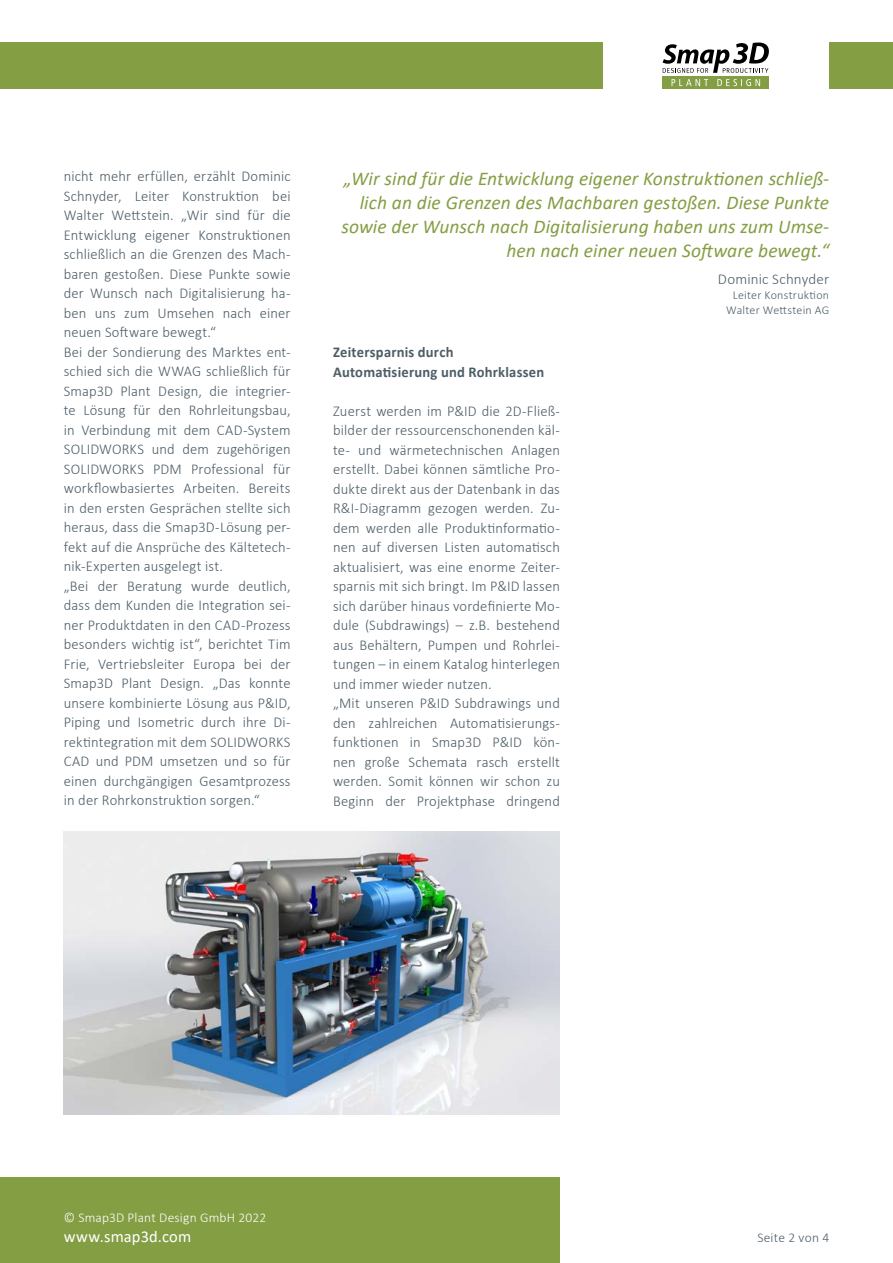
<style>
.page{position:relative;width:893px;height:1263px;background:#fff}
.page>*{position:absolute;margin:0;border:0;box-sizing:border-box;transform-origin:0 0}
.t1{font:italic 19.5px/24px "Calibri";letter-spacing:.005em;color:#849e43;text-align:right}
.t2{font:16.5px "Calibri";letter-spacing:.005em;color:#fff}
.t3{font:300 15px/19.5px "Calibri";letter-spacing:.01em;color:#4d5d67}
.t4{font:700 15px/19.5px "Calibri";letter-spacing:.015em;color:#4d5d67}
.t5{font:300 13.5px "Calibri";letter-spacing:.015em;color:#fff}
.t6{font:300 13.5px "Calibri";letter-spacing:.015em;color:#4d5d67}
.t7{font:300 12px/15px "Calibri";letter-spacing:.02em;color:#4d5d67;text-align:center}
</style>
<div class="page">
<div style="left:0;top:43px;width:602px;height:46px;background:#849e43"></div>
<div style="left:829px;top:43px;width:64px;height:46px;background:#849e43"></div>
<div style="left:0;top:1178px;width:560px;height:85px;background:#849e43"></div>
<div style="left:663px;top:76px;width:106px;height:13px;background:#849e43"></div>
<svg style="left:672px;top:79px;width:88px;height:7px"></svg>
<svg style="left:663px;top:43px;width:106px;height:30px"></svg>
<img style="left:64px;top:831px;width:496px;height:283px">
<p class="t3" style="left:64px;top:166px;width:228px">nicht mehr erfüllen, erzählt Dominic Schnyder, Leiter Konstruktion bei Walter Wettstein. „Wir sind für die Entwicklung eigener Konstruktionen schließlich an die Grenzen des Mach&shy;baren gestoßen. Diese Punkte sowie der Wunsch nach Digitalisierung ha&shy;ben uns zum Umsehen nach einer neuen Software bewegt.“<br>Bei der Sondierung des Marktes ent&shy;schied sich die WWAG schließlich für Smap3D Plant Design, die integrier&shy;te Lösung für den Rohrleitungsbau, in Verbindung mit dem CAD-System SOLIDWORKS und dem zugehörigen SOLIDWORKS PDM Professional für workflowbasiertes Arbeiten. Bereits in den ersten Gesprächen stellte sich heraus, dass die Smap3D-Lösung per&shy;fekt auf die Ansprüche des Kältetech&shy;nik-Experten ausgelegt ist.<br>„Bei der Beratung wurde deutlich, dass dem Kunden die Integration sei&shy;ner Produktdaten in den CAD-Prozess besonders wichtig ist“, berichtet Tim Frie, Vertriebsleiter Europa bei der Smap3D Plant Design. „Das konnte unsere kombinierte Lösung aus P&amp;ID, Piping und Isometric durch ihre Di&shy;rektintegration mit dem SOLIDWORKS CAD und PDM umsetzen und so für einen durchgängigen Gesamtprozess in der Rohrkonstruktion sorgen.“</p>
<h1 class="t1" style="left:341px;top:165px;width:489px">„Wir sind für die Entwicklung eigener Konstruktionen schließ&shy;lich an die Grenzen des Machbaren gestoßen. Diese Punkte sowie der Wunsch nach Digitalisierung haben uns zum Umse&shy;hen nach einer neuen Software bewegt.“</h1>
<p class="t3" style="left:718px;top:269px;width:113px">Dominic Schnyder</p>
<p class="t7" style="left:726px;top:287px;width:105px">Leiter Konstruktion<br>Walter Wettstein AG</p>
<p class="t4" style="left:333px;top:342px;width:213px">Zeitersparnis durch<br>Automatisierung und Rohrklassen</p>
<p class="t3" style="left:333px;top:401px;width:228px">Zuerst werden im P&amp;ID die 2D-Fließ&shy;bilder der ressourcenschonenden käl&shy;te- und wärmetechnischen Anlagen erstellt. Dabei können sämtliche Pro&shy;dukte direkt aus der Datenbank in das R&amp;I-Diagramm gezogen werden. Zu&shy;dem werden alle Produktinformatio&shy;nen auf diversen Listen automatisch aktualisiert, was eine enorme Zeiter&shy;sparnis mit sich bringt. Im P&amp;ID lassen sich darüber hinaus vordefinierte Mo&shy;dule (Subdrawings) – z.B. bestehend aus Behältern, Pumpen und Rohrlei&shy;tungen – in einem Katalog hinterlegen und immer wieder nutzen.<br>„Mit unseren P&amp;ID Subdrawings und den zahlreichen Automatisierungs&shy;funktionen in Smap3D P&amp;ID kön&shy;nen große Schemata rasch erstellt werden. Somit können wir schon zu Beginn der Projektphase dringend</p>
<p class="t5" style="left:64px;top:1209px;width:204px">© Smap3D Plant Design GmbH 2022</p>
<p class="t2" style="left:64px;top:1225px;width:129px">www.smap3d.com</p>
<p class="t6" style="left:757px;top:1229px;width:73px">Seite 2 von 4</p>
</div>
